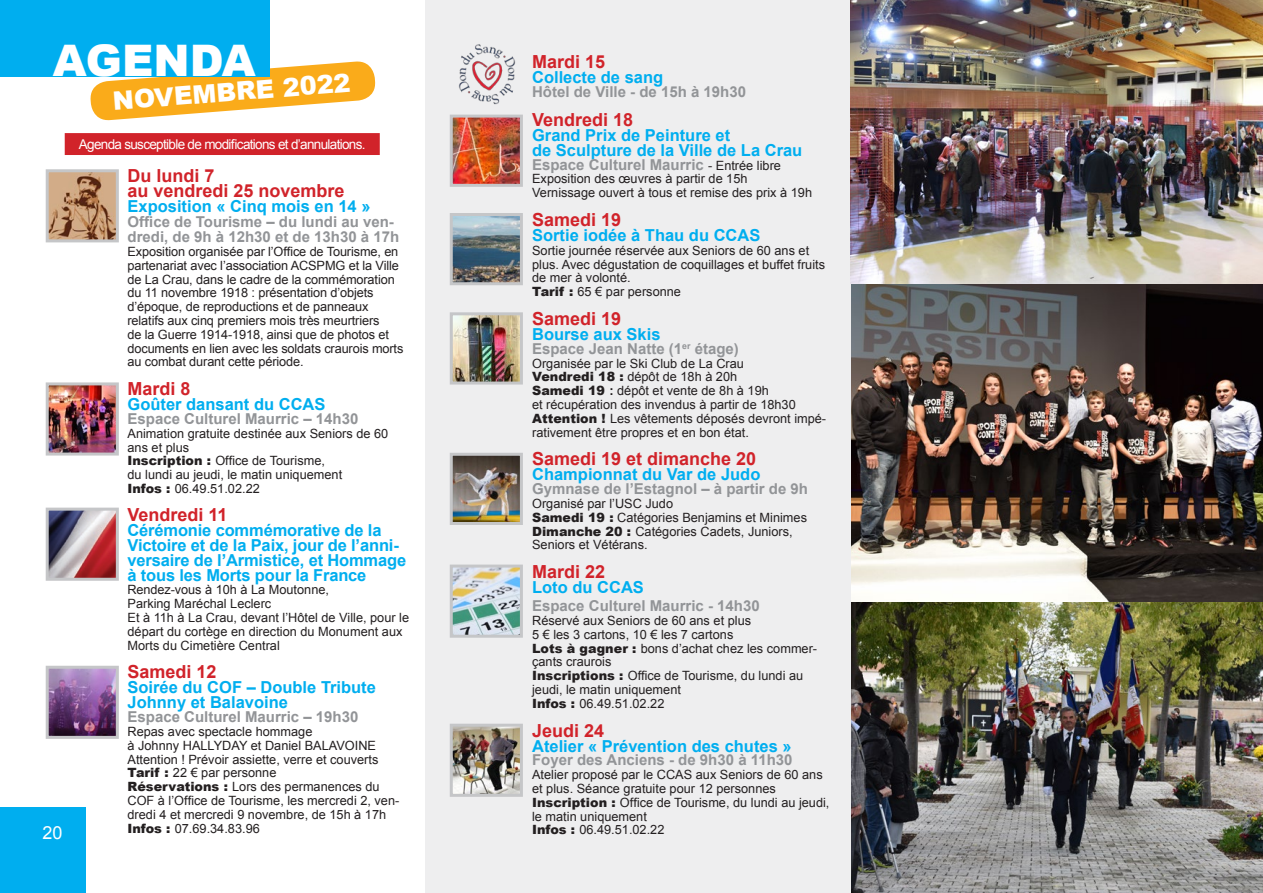
<style>
.page{position:relative;width:1263px;height:893px;background:#fff}
.page>*{position:absolute;margin:0;border:0;box-sizing:border-box;transform-origin:0 0}
.t1{font:900 43.5px "Arial";color:#fff}
.t2{font:900 25.5px "Arial";color:#fff}
.t3{font:700 18px/15px "Arial";color:#d1232a}
.t4{font:18px "Arial";color:#fff}
.t5{font:700 16.5px/15px "Arial";color:#00aeef}
.t6{font:700 15px/15px "Arial";color:#929497}
.t7{font:13.5px "Arial";letter-spacing:-.05em;color:#fff}
.t8{font:12.75px/13.8px "Arial";color:#231f20}
.s1{font-weight:400;font-size:12.75px;color:#231f20}
.s2{font-weight:900}
.s3{font-weight:700}
</style>
<div class="page">
<div style="left:426px;top:0;width:426px;height:893px;background:#eeeeef"></div>
<img style="left:454px;top:569px;width:65px;height:65px">
<div style="left:450px;top:565px;width:73px;height:73px;border:3px solid #c5c6c8"></div>
<img style="left:454px;top:728px;width:65px;height:65px">
<div style="left:450px;top:724px;width:73px;height:73px;border:3px solid #c5c6c8"></div>
<img style="left:50px;top:173px;width:65px;height:65px">
<div style="left:46px;top:169px;width:73px;height:73px;border:3px solid #c5c6c8"></div>
<img style="left:50px;top:386px;width:65px;height:66px">
<div style="left:46px;top:382px;width:73px;height:74px;border:3px solid #c5c6c8"></div>
<img style="left:50px;top:512px;width:65px;height:65px">
<div style="left:46px;top:508px;width:73px;height:73px;border:3px solid #c5c6c8"></div>
<img style="left:50px;top:670px;width:65px;height:65px">
<div style="left:46px;top:666px;width:73px;height:73px;border:3px solid #c5c6c8"></div>
<svg style="left:89px;top:61px;width:287px;height:60px"></svg>
<div style="left:0;top:0;width:270px;height:76px;background:#00aeef"></div>
<div style="left:66px;top:135px;width:312px;height:19px;background:#d1232a"></div>
<div style="left:65px;top:133px;width:315px;height:22px;border:3px solid #d1232a"></div>
<div style="left:0;top:807px;width:86px;height:86px;background:#00aeef"></div>
<img style="left:850px;top:283px;width:413px;height:610px">
<img style="left:851px;top:283px;width:412px;height:318px">
<img style="left:850px;top:0;width:413px;height:283px">
<img style="left:454px;top:119px;width:65px;height:64px">
<div style="left:450px;top:115px;width:73px;height:72px;border:3px solid #c5c6c8"></div>
<img style="left:454px;top:217px;width:65px;height:64px">
<div style="left:450px;top:213px;width:73px;height:72px;border:3px solid #c5c6c8"></div>
<img style="left:454px;top:316px;width:65px;height:65px">
<div style="left:450px;top:312px;width:73px;height:73px;border:3px solid #c5c6c8"></div>
<img style="left:454px;top:457px;width:65px;height:64px">
<div style="left:450px;top:453px;width:73px;height:72px;border:3px solid #c5c6c8"></div>
<img style="left:459px;top:44px;width:57px;height:61px">
<h1 class="t1" style="left:53px;top:29px;width:204px">AGENDA</h1>
<h3 class="t3" style="left:532px;top:55px;width:75px">Mardi 15</h3>
<p class="t5" style="left:532px;top:70px;width:133px">Collecte de sang</p>
<p class="t6" style="left:532px;top:85px;width:215px">Hôtel de Ville - de 15h à 19h30</p>
<h3 class="t3" style="left:532px;top:112px;width:103px">Vendredi 18</h3>
<p class="t5" style="left:532px;top:128px;width:272px">Grand Prix de Peinture et<br>de Sculpture de la Ville de La Crau</p>
<p class="t6" style="left:532px;top:157px;width:250px">Espace Culturel Maurric <span class="s1">- Entrée libre</span></p>
<p class="t8" style="left:532px;top:172px;width:281px">Exposition des œuvres à partir de 15h<br>Vernissage ouvert à tous et remise des prix à 19h</p>
<h3 class="t3" style="left:532px;top:213px;width:91px">Samedi 19</h3>
<p class="t5" style="left:532px;top:228px;width:230px">Sortie iodée à Thau du CCAS</p>
<p class="t8" style="left:532px;top:244px;width:294px">Sortie journée réservée aux Seniors de 60 ans et plus. Avec dégustation de coquillages et buffet fruits de mer à volonté.<br><span class="s2">Tarif :</span> 65 € par personne</p>
<h3 class="t3" style="left:532px;top:312px;width:91px">Samedi 19</h3>
<p class="t5" style="left:532px;top:327px;width:130px">Bourse aux Skis</p>
<p class="t6" style="left:532px;top:341px;width:208px">Espace Jean Natte (1<sup>er</sup> étage)</p>
<p class="t8" style="left:532px;top:356px;width:296px">Organisée par le Ski Club de La Crau<br><span class="s2">Vendredi 18 :</span> dépôt de 18h à 20h<br><span class="s2">Samedi 19</span> <span class="s3">:</span> dépôt et vente de 8h à 19h<br>et récupération des invendus à partir de 18h30<br><span class="s2">Attention !</span> Les vêtements déposés devront impé&shy;rativement être propres et en bon état.</p>
<h3 class="t3" style="left:532px;top:452px;width:226px">Samedi 19 et dimanche 20</h3>
<p class="t5" style="left:532px;top:468px;width:230px">Championnat du Var de Judo</p>
<p class="t6" style="left:532px;top:482px;width:277px">Gymnase de l’Estagnol – à partir de 9h</p>
<p class="t8" style="left:532px;top:497px;width:276px">Organisé par l’USC Judo<br><span class="s2">Samedi 19 :</span> Catégories Benjamins et Minimes<br><span class="s2">Dimanche 20 :</span> Catégories Cadets, Juniors,<br>Seniors et Vétérans.</p>
<h3 class="t3" style="left:532px;top:565px;width:75px">Mardi 22</h3>
<p class="t5" style="left:532px;top:580px;width:113px">Loto du CCAS</p>
<p class="t6" style="left:532px;top:599px;width:229px">Espace Culturel Maurric - 14h30</p>
<p class="t8" style="left:532px;top:614px;width:287px">Réservé aux Seniors de 60 ans et plus<br>5 € les 3 cartons, 10 € les 7 cartons<br><span class="s2">Lots à gagner :</span> bons d’achat chez les commer&shy;çants craurois<br><span class="s2">Inscriptions :</span> Office de Tourisme, du lundi au jeudi, le matin uniquement<br><span class="s2">Infos :</span> 06.49.51.02.22</p>
<h3 class="t3" style="left:532px;top:723px;width:74px">Jeudi 24</h3>
<p class="t5" style="left:532px;top:739px;width:261px">Atelier « Prévention des chutes »</p>
<p class="t6" style="left:532px;top:753px;width:262px">Foyer des Anciens - de 9h30 à 11h30</p>
<p class="t8" style="left:532px;top:768px;width:299px">Atelier proposé par le CCAS aux Seniors de 60 ans et plus. Séance gratuite pour 12 personnes <span class="s2">Inscription :</span> Office de Tourisme, du lundi au jeudi, le matin uniquement</p>
<h2 class="t2" style="left:112px;top:82px;width:240px;rotate:-4deg">NOVEMBRE 2022</h2>
<p class="t7" style="left:79px;top:135px;width:288px">Agenda susceptible de modifications et d’annulations.</p>
<h3 class="t3" style="left:128px;top:169px;width:219px">Du lundi 7<br>au vendredi 25 novembre</h3>
<p class="t5" style="left:128px;top:199px;width:244px">Exposition « Cinq mois en 14 »</p>
<p class="t6" style="left:128px;top:215px;width:273px">Office de Tourisme – du lundi au ven&shy;dredi, de 9h à 12h30 et de 13h30 à 17h</p>
<p class="t8" style="left:128px;top:245px;width:277px">Exposition organisée par l’Office de Tourisme, en partenariat avec l’association ACSPMG et la Ville de La Crau, dans le cadre de la commémoration du 11 novembre 1918 : présentation d’objets d’époque, de reproductions et de panneaux relatifs aux cinq premiers mois très meurtriers<br>de la Guerre 1914-1918, ainsi que de photos et documents en lien avec les soldats craurois morts au combat durant cette période.</p>
<h3 class="t3" style="left:128px;top:382px;width:65px">Mardi 8</h3>
<p class="t5" style="left:128px;top:397px;width:200px">Goûter dansant du CCAS</p>
<p class="t6" style="left:128px;top:412px;width:232px">Espace Culturel Maurric – 14h30</p>
<p class="t8" style="left:128px;top:426px;width:262px">Animation gratuite destinée aux Seniors de 60 ans et plus<br><span class="s2">Inscription :</span> Office de Tourisme,<br>du lundi au jeudi, le matin uniquement<br><span class="s2">Infos :</span> 06.49.51.02.22</p>
<h3 class="t3" style="left:128px;top:507px;width:102px">Vendredi 11</h3>
<p class="t5" style="left:128px;top:523px;width:280px">Cérémonie commémorative de la Victoire et de la Paix, jour de l’anni&shy;versaire de l’Armistice, et Hommage à tous les Morts pour la France</p>
<p class="t8" style="left:128px;top:583px;width:283px">Rendez-vous à 10h à La Moutonne,<br>Parking Maréchal Leclerc<br>Et à 11h à La Crau, devant l’Hôtel de Ville, pour le départ du cortège en direction du Monument aux Morts du Cimetière Central</p>
<h3 class="t3" style="left:128px;top:665px;width:91px">Samedi 12</h3>
<p class="t5" style="left:128px;top:681px;width:250px">Soirée du COF – Double Tribute<br>Johnny et Balavoine</p>
<p class="t6" style="left:128px;top:710px;width:232px">Espace Culturel Maurric – 19h30</p>
<p class="t8" style="left:128px;top:725px;width:273px">Repas avec spectacle hommage<br>à Johnny HALLYDAY et Daniel BALAVOINE Attention ! Prévoir assiette, verre et couverts <span class="s2">Tarif :</span> 22 € par personne<br><span class="s2">Réservations :</span> Lors des permanences du COF à l’Office de Tourisme, les mercredi 2, ven&shy;dredi 4 et mercredi 9 novembre, de 15h à 17h <span class="s2">Infos :</span> 07.69.34.83.96</p>
<h3 class="t4" style="left:42px;top:821px;width:22px">20</h3>
<p class="t8" style="left:532px;top:823px;width:134px"><span class="s2">Infos :</span> 06.49.51.02.22</p>
</div>
